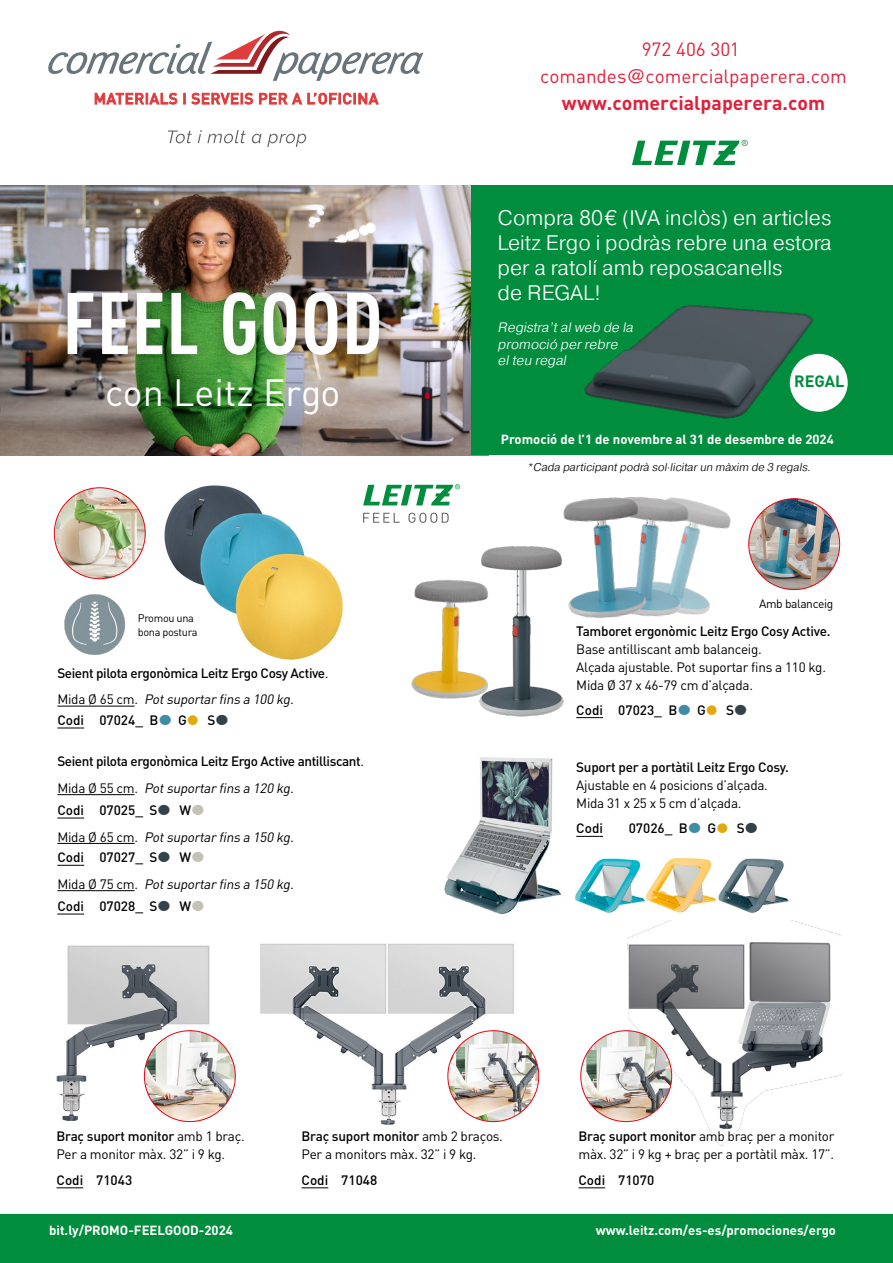
<style>
.page{position:relative;width:893px;height:1263px;background:#fff}
.page>*{position:absolute;margin:0;border:0;box-sizing:border-box;transform-origin:0 0}
.t1{font:37.5px "DIN Pro";color:#fff}
.t2{font:300 21px/25.2px "Pragmatica";color:#fff}
.t3{font:700 19.5px "DIN";color:#e0213b}
.t4{font:18.9px/27px "DIN";color:#e0213b;text-align:center}
.t5{font:700 16.2px "DIN Pro";color:#008d3d}
.t6{font:italic 300 13.65px/16.5px "Pragmatica";color:#fff}
.t7{font:13.5px/18px "DIN";letter-spacing:-.02em;color:#000}
.t8{font:500 13.5px/26.5px "DIN";letter-spacing:-.02em;color:#000}
.t9{font:500 13.5px "DIN";color:#000}
.t10{font:italic 13.5px/26.5px "DIN";color:#000}
.t11{font:700 13.05px "DIN";color:#fff}
.t12{font:12px "DIN";letter-spacing:-.03em;color:#000}
.t13{font:italic 300 11.25px "Pragmatica";color:#000}
.t14{font:10.95px/13px "DIN";letter-spacing:-.03em;color:#000}
.s1{font-family:"Helvetica"}
.s2{font-weight:400}
.s3{font-weight:400;font-style:italic}
.s4{font-weight:500;font-style:normal}
.s5{font-style:normal}
.s6{font-weight:500}
</style>
<div class="page">
<img style="left:627px;top:920px;width:214px;height:225px">
<img style="left:563px;top:497px;width:168px;height:121px">
<img style="left:56px;top:945px;width:166px;height:177px">
<img style="left:260px;top:943px;width:255px;height:182px">
<svg style="left:168px;top:131px;width:24px;height:12px"></svg>
<svg style="left:198px;top:130px;width:48px;height:13px"></svg>
<svg style="left:252px;top:134px;width:9px;height:9px"></svg>
<svg style="left:267px;top:134px;width:39px;height:13px"></svg>
<svg style="left:48px;top:30px;width:375px;height:51px"></svg>
<svg style="left:95px;top:93px;width:82px;height:12px"></svg>
<svg style="left:183px;top:93px;width:70px;height:12px"></svg>
<svg style="left:259px;top:93px;width:120px;height:12px"></svg>
<img style="left:0;top:186px;width:472px;height:269px">
<div style="left:472px;top:186px;width:421px;height:269px;background:#008d3d"></div>
<div style="left:0;top:1214px;width:893px;height:49px;background:#008d3d"></div>
<svg style="left:632px;top:140px;width:115px;height:24px"></svg>
<img style="left:164px;top:485px;width:179px;height:175px">
<img style="left:411px;top:579px;width:63px;height:120px">
<img style="left:474px;top:539px;width:93px;height:178px">
<svg style="left:576px;top:717px;width:27px;height:1px"></svg>
<hr style="left:57px;top:706px;width:78px;height:1px;background:#000">
<svg style="left:57px;top:728px;width:27px;height:1px"></svg>
<hr style="left:57px;top:794px;width:78px;height:1px;background:#000">
<svg style="left:57px;top:818px;width:27px;height:1px"></svg>
<hr style="left:57px;top:843px;width:78px;height:1px;background:#000">
<svg style="left:57px;top:865px;width:27px;height:1px"></svg>
<hr style="left:57px;top:890px;width:78px;height:1px;background:#000">
<svg style="left:57px;top:914px;width:27px;height:1px"></svg>
<img style="left:444px;top:757px;width:138px;height:158px">
<svg style="left:576px;top:836px;width:27px;height:1px"></svg>
<svg style="left:363px;top:484px;width:97px;height:21px"></svg>
<svg style="left:363px;top:513px;width:37px;height:10px"></svg>
<svg style="left:408px;top:513px;width:41px;height:10px"></svg>
<img style="left:448px;top:1031px;width:91px;height:90px;border-radius:45px">
<img style="left:56px;top:488px;width:89px;height:91px">
<img style="left:749px;top:499px;width:91px;height:91px;border-radius:45px">
<img style="left:581px;top:1031px;width:90px;height:90px">
<img style="left:144px;top:1031px;width:91px;height:90px;border-radius:45px">
<svg style="left:57px;top:1187px;width:26px;height:1px"></svg>
<svg style="left:302px;top:1187px;width:26px;height:1px"></svg>
<svg style="left:578px;top:1187px;width:27px;height:1px"></svg>
<img style="left:64px;top:594px;width:62px;height:61px">
<img style="left:575px;top:855px;width:214px;height:59px">
<img style="left:584px;top:305px;width:229px;height:114px">
<div style="left:788px;top:352px;width:61px;height:61px;background:#fff;border-radius:50%"></div>
<div style="left:787px;top:351px;width:64px;height:64px;border:3px solid #008d3d;border-radius:50%"></div>
<h3 class="t4" style="left:540px;top:35px;width:308px">972 406 301 comandes<span class="s1">@</span>comercialpaperera.com</h3>
<h3 class="t3" style="left:562px;top:90px;width:265px">www.comercialpaperera.com</h3>
<h2 class="t2" style="left:498px;top:204px;width:336px">Compra 80 € (IVA inclòs) en articles<br>Leitz Ergo i podràs rebre una estora per a ratolí amb reposacanells<br>de REGAL!</h2>
<h1 class="t1" style="left:105px;top:367px;width:237px">con Leitz Ergo</h1>
<p class="t14" style="left:138px;top:612px;width:61px">Promou una bona postura</p>
<p class="t8" style="left:57px;top:659px;width:273px">Seient pilota ergonòmica Leitz Ergo Cosy Active<span class="s2">.<br>M i d a Ø 6 5 c m .</span> <span class="s3">Potsuportarfins a 100 kg.</span></p>
<p class="t9" style="left:57px;top:711px;width:103px">Codi 07024_ B</p>
<p class="t8" style="left:178px;top:706px;width:10px">G</p>
<p class="t8" style="left:207px;top:706px;width:9px">S</p>
<p class="t8" style="left:57px;top:748px;width:308px">Seient pilota ergonòmica Leitz Ergo Active antilliscant<span class="s2">.<br>M i d a Ø 5 5 c m .</span> <span class="s3">Potsuportarfins a 120 kg.</span></p>
<p class="t9" style="left:57px;top:801px;width:102px">Codi 07025_ S</p>
<p class="t10" style="left:57px;top:797px;width:241px;text-indent:122px"><span class="s4">W<br></span><span class="s5">M i d a Ø 6 5 c m .</span> Potsuportarfins a 150 kg.</p>
<p class="t9" style="left:57px;top:849px;width:102px">Codi 07027_ S</p>
<p class="t10" style="left:57px;top:844px;width:241px;text-indent:122px"><span class="s4">W<br></span><span class="s5">M i d a Ø 7 5 c m .</span> Potsuportarfins a 150 kg.</p>
<p class="t9" style="left:57px;top:897px;width:102px">Codi 07028_ S</p>
<p class="t8" style="left:179px;top:892px;width:13px">W</p>
<p class="t6" style="left:498px;top:319px;width:140px">Registra’talweb de la promoció perrebre elteu regal</p>
<p class="t5" style="left:794px;top:370px;width:52px">REGAL</p>
<p class="t11" style="left:501px;top:431px;width:334px">Promoció de l’1 de novembre al 31 de desembre de 2024</p>
<p class="t13" style="left:527px;top:460px;width:287px">*Cada participantpodrà sol·licitarun màxim de 3 regals.</p>
<p class="t12" style="left:759px;top:596px;width:76px">Amb balanceig</p>
<p class="t8" style="left:576px;top:617px;width:256px">Tamboret ergonòmic Leitz Ergo Cosy Active.</p>
<p class="t7" style="left:576px;top:639px;width:251px">Base antilliscant amb balanceig.<br>Alçada ajustable. Pot suportar fins a 110 kg.<br>Mida Ø 37 x 46-79 cm d’alçada.</p>
<p class="t9" style="left:576px;top:701px;width:103px">Codi 07023_ B</p>
<p class="t8" style="left:697px;top:696px;width:10px">G</p>
<p class="t8" style="left:726px;top:696px;width:9px">S</p>
<p class="t8" style="left:576px;top:754px;width:214px">Suport per a portàtil Leitz Ergo Cosy.</p>
<p class="t7" style="left:576px;top:776px;width:193px">Ajustable en 4 posicions d’alçada.<br>Mida 31 x 25 x 5 cm d’alçada.</p>
<p class="t8" style="left:576px;top:815px;width:28px">Codi</p>
<p class="t8" style="left:629px;top:815px;width:61px">07026_ B</p>
<p class="t8" style="left:708px;top:815px;width:10px">G</p>
<p class="t8" style="left:737px;top:815px;width:9px">S</p>
<p class="t7" style="left:57px;top:1126px;width:190px"><span class="s6">Braç suport monitor</span> amb 1 braç.<br>Per a monitor màx. 32” i 9 kg.</p>
<p class="t9" style="left:57px;top:1171px;width:77px">Codi 71043</p>
<p class="t7" style="left:302px;top:1126px;width:203px"><span class="s6">Braç suport monitor</span> amb 2 braços.<br>Per a monitors màx. 32” i 9 kg.</p>
<p class="t9" style="left:302px;top:1171px;width:77px">Codi 71048</p>
<p class="t7" style="left:578px;top:1126px;width:257px"><span class="s6">Braç suport monitor</span> amb braç per a monitor màx. 32” i 9 kg + braç per a portàtil màx. 17”.</p>
<p class="t9" style="left:578px;top:1171px;width:77px">Codi 71070</p>
<p class="t11" style="left:49px;top:1221px;width:185px">bit.ly/PROMO-FEELGOOD-2024</p>
<p class="t11" style="left:596px;top:1221px;width:242px">www.leitz.com/es-es/promociones/ergo</p>
</div>
